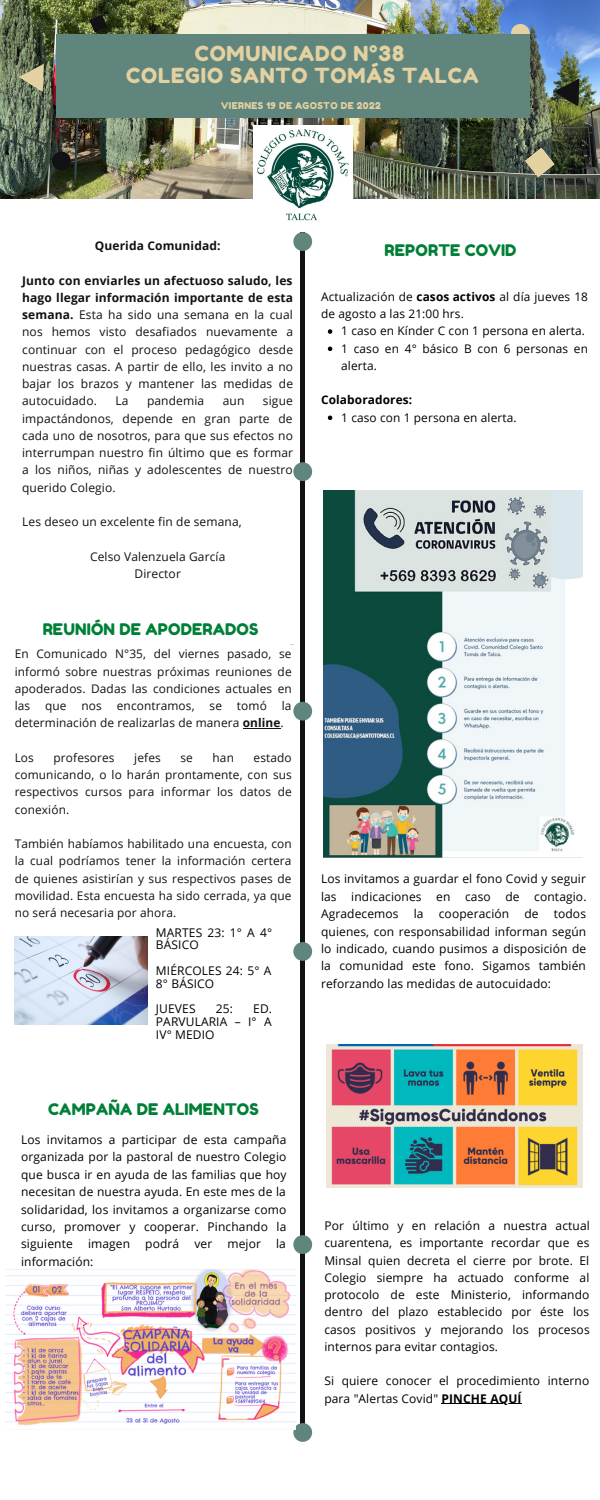
<style>
.page{position:relative;width:600px;height:1500px;background:#fff}
.page>*{position:absolute;margin:0;border:0;box-sizing:border-box;transform-origin:0 0}
.t1{font:38.8px/41.2px "Fredoka One";letter-spacing:.1em;color:#e3d1a2;text-align:center}
.t2{font:20.8px/21.8px "Fredoka One";letter-spacing:.04em;color:#e3d1a2;text-align:center}
.t3{font:16px "Fredoka One";letter-spacing:.01em;color:#008037}
.t4{font:12px/17.4px "Open Sans";letter-spacing:.01em;color:#000;text-align:justify}
.t5{font:12px/17.2px "Open Sans";letter-spacing:.01em;color:#121113;text-align:justify}
.t6{font:700 12px "Open Sans";letter-spacing:.01em;color:#121113}
.t7{font:11.9px/17.2px "Open Sans";letter-spacing:.01em;color:#121113;text-align:justify}
.t8{font:11.9px/17.2px "Open Sans";letter-spacing:.01em;color:#000}
.t9{font:700 11.9px "Open Sans";letter-spacing:.01em;color:#000}
.t10{font:9.4px "Fredoka One";letter-spacing:.04em;color:#e3d1a2}
.t11{font:5.1px "Open Sans";color:#121113}
.s1{font-weight:700}
</style>
<div class="page">
<hr style="left:301px;top:232px;width:3px;height:1208px;background:#121113">
<img style="left:0;top:0;width:600px;height:198px">
<svg style="left:293px;top:232px;width:19px;height:19px"></svg>
<svg style="left:293px;top:462px;width:19px;height:19px"></svg>
<svg style="left:293px;top:702px;width:19px;height:19px"></svg>
<svg style="left:293px;top:942px;width:19px;height:19px"></svg>
<svg style="left:293px;top:1235px;width:19px;height:19px"></svg>
<svg style="left:293px;top:1423px;width:19px;height:19px"></svg>
<svg style="left:19px;top:56px;width:36px;height:36px"></svg>
<svg style="left:554px;top:71px;width:37px;height:36px"></svg>
<svg style="left:511px;top:24px;width:19px;height:11px"></svg>
<svg style="left:52px;top:152px;width:19px;height:18px"></svg>
<svg style="left:89px;top:14px;width:19px;height:19px"></svg>
<svg style="left:525px;top:147px;width:30px;height:31px"></svg>
<div style="left:56px;top:35px;width:474px;height:83px;background:#60857d"></div>
<img style="left:253px;top:126px;width:99px;height:95px">
<img style="left:324px;top:490px;width:259px;height:367px">
<img style="left:327px;top:1044px;width:255px;height:144px">
<img style="left:15px;top:936px;width:132px;height:89px">
<img style="left:6px;top:1269px;width:290px;height:160px">
<svg style="left:328px;top:329px;width:4px;height:5px"></svg>
<svg style="left:328px;top:347px;width:4px;height:4px"></svg>
<svg style="left:328px;top:416px;width:4px;height:4px"></svg>
<hr style="left:442px;top:1403px;width:80px;height:1px;background:#000">
<hr style="left:243px;top:728px;width:38px;height:1px;background:#121113">
<h2 class="t2" style="left:126px;top:42px;width:354px">COMUNICADO N°38<br>COLEGIO SANTO TOMÁS TALCA</h2>
<p class="t10" style="left:221px;top:100px;width:161px">VIERNES 19 DE AGOSTO DE 2022</p>
<h1 class="t1" style="left:101px;top:45px;width:398px">EFFECTIVE WAYS<br>OF STUDYING</h1>
<p class="t6" style="left:95px;top:237px;width:127px">Querida Comunidad:</p>
<p class="t5" style="left:22px;top:271px;width:273px"><span class="s1">Junto con enviarles un afectuoso saludo, les hago llegar información importante de esta semana.</span> Esta ha sido una semana en la cual nos hemos visto desafiados nuevamente a continuar con el proceso pedagógico desde nuestras casas. A partir de ello, les invito a no bajar los brazos y mantener las medidas de autocuidado.</p>
<p class="t5" style="left:115px;top:392px;width:15px">La</p>
<p class="t5" style="left:147px;top:392px;width:59px">pandemia</p>
<p class="t5" style="left:223px;top:392px;width:23px">aun</p>
<p class="t5" style="left:22px;top:392px;width:272px;text-indent:241px">sigue impactándonos, depende en gran parte de cada uno de nosotros, para que sus efectos no interrumpan nuestro fin último que es formar a los niños, niñas y adolescentes de nuestro querido Colegio.</p>
<p class="t5" style="left:22px;top:513px;width:221px">Les deseo un excelente fin de semana,</p>
<p class="t5" style="left:90px;top:547px;width:137px;text-align:center">Celso Valenzuela García<br>Director</p>
<h3 class="t3" style="left:43px;top:620px;width:217px">REUNIÓN DE APODERADOS</h3>
<p class="t7" style="left:15px;top:645px;width:279px">En Comunicado N°35, del viernes pasado, se informó sobre nuestras próximas reuniones de apoderados. Dadas las condiciones actuales en las</p>
<p class="t11" style="left:291px;top:639px;width:4px">..</p>
<p class="t7" style="left:45px;top:697px;width:23px">que</p>
<p class="t7" style="left:82px;top:697px;width:22px">nos</p>
<p class="t7" style="left:117px;top:697px;width:79px">encontramos,</p>
<p class="t7" style="left:210px;top:697px;width:14px">se</p>
<p class="t7" style="left:237px;top:697px;width:31px">tomó</p>
<p class="t7" style="left:15px;top:697px;width:278px;text-indent:267px">la determinación de realizarlas de manera <span class="s1">online</span>.</p>
<p class="t7" style="left:15px;top:749px;width:21px">Los</p>
<p class="t7" style="left:54px;top:749px;width:63px">profesores</p>
<p class="t7" style="left:134px;top:749px;width:28px">jefes</p>
<p class="t7" style="left:180px;top:749px;width:14px">se</p>
<p class="t7" style="left:213px;top:749px;width:23px">han</p>
<p class="t7" style="left:15px;top:749px;width:279px;text-indent:239px">estado comunicando, o lo harán prontamente, con sus respectivos cursos para informar los datos de conexión.</p>
<p class="t7" style="left:15px;top:835px;width:279px">También habíamos habilitado una encuesta, con la cual podríamos tener la información certera de quienes asistirían y sus respectivos pases de movilidad. Esta encuesta ha sido cerrada, ya que no será necesaria por ahora.</p>
<p class="t4" style="left:156px;top:926px;width:118px;line-height:12.8px">MARTES 23: 1° A 4°<br>BÁSICO</p>
<p class="t4" style="left:156px;top:964px;width:117px;line-height:12.8px">MIÉRCOLES 24: 5° A<br>8° BÁSICO</p>
<p class="t4" style="left:156px;top:1000px;width:41px">JUEVES</p>
<p class="t4" style="left:216px;top:1000px;width:19px">25:</p>
<p class="t4" style="left:156px;top:1002px;width:118px;line-height:12.8px;text-indent:97px">ED.<br>PARVULARIA – I° A IV° MEDIO</p>
<h3 class="t3" style="left:48px;top:1099px;width:212px">CAMPAÑA DE ALIMENTOS</h3>
<p class="t4" style="left:21px;top:1131px;width:267px">Los invitamos a participar de esta campaña organizada por la pastoral de nuestro Colegio que busca ir en ayuda de las familias que hoy necesitan de nuestra ayuda. En este mes de la solidaridad, los invitamos a organizarse como curso, promover y cooperar. Pinchando la siguiente</p>
<p class="t4" style="left:88px;top:1235px;width:44px">imagen</p>
<p class="t4" style="left:145px;top:1235px;width:36px">podrá</p>
<p class="t4" style="left:194px;top:1235px;width:19px">ver</p>
<p class="t4" style="left:227px;top:1235px;width:35px">mejor</p>
<p class="t4" style="left:276px;top:1235px;width:11px">la</p>
<p class="t4" style="left:21px;top:1252px;width:74px">información:</p>
<h3 class="t3" style="left:385px;top:240px;width:133px">REPORTE COVID</h3>
<p class="t8" style="left:321px;top:288px;width:268px">Actualización de <span class="s1">casos activos</span> al día jueves 18 de agosto a las 21:00 hrs.</p>
<p class="t8" style="left:341px;top:322px;width:248px">1 caso en Kínder C con 1 persona en alerta.<br>1 caso en 4° básico B con 6 personas en alerta.</p>
<p class="t9" style="left:321px;top:392px;width:93px">Colaboradores:</p>
<p class="t8" style="left:341px;top:408px;width:177px">1 caso con 1 persona en alerta.</p>
<p class="t4" style="left:321px;top:870px;width:267px">Los invitamos a guardar el fono Covid y seguir las indicaciones en caso de contagio.<br>Agradecemos</p>
<p class="t4" style="left:414px;top:905px;width:11px">la</p>
<p class="t4" style="left:439px;top:905px;width:72px">cooperación</p>
<p class="t4" style="left:524px;top:905px;width:16px">de</p>
<p class="t4" style="left:321px;top:905px;width:267px;text-indent:233px">todos quienes, con responsabilidad informan según lo indicado, cuando pusimos a disposición de la comunidad este fono. Sigamos también reforzando las medidas de autocuidado:</p>
<p class="t4" style="left:324px;top:1217px;width:267px">Por último y en relación a nuestra actual cuarentena, es importante recordar que es Minsal quien decreta el cierre por brote. El Colegio siempre ha actuado conforme al protocolo de este Ministerio, informando dentro del plazo establecido por éste los casos positivos y mejorando los procesos internos para evitar contagios.</p>
<p class="t4" style="left:324px;top:1372px;width:266px">Si quiere conocer el procedimiento interno para "Alertas Covid" <span class="s1">PINCHE AQUÍ</span></p>
</div>
